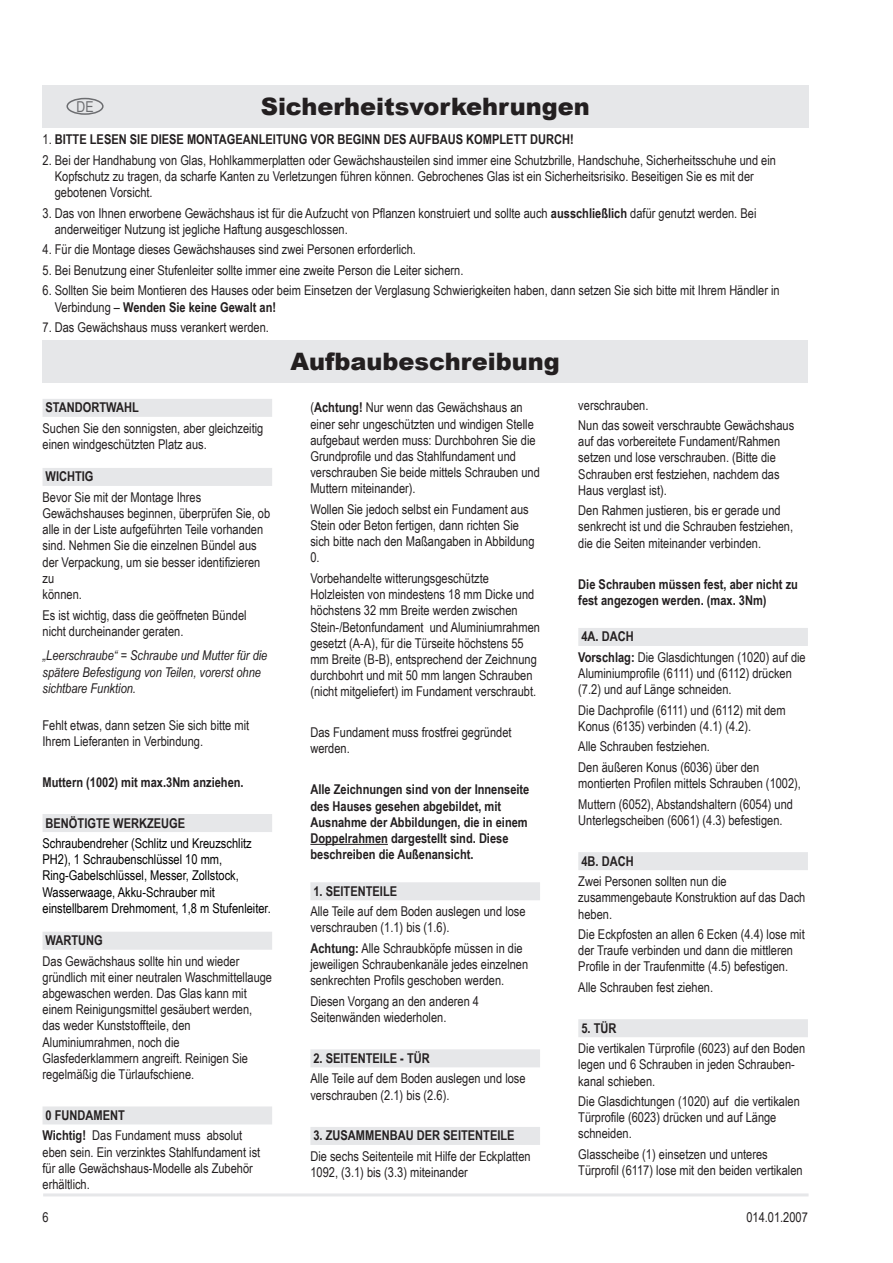
<style>
.page{position:relative;width:893px;height:1263px;background:#fff}
.page>*{position:absolute;margin:0;border:0;box-sizing:border-box;transform-origin:0 0}
.t1{font:900 24px "Arial";color:#231f20}
.t2{font:15px "Arial Narrow";color:#6c6d70}
.t3{font:13.5px/16.2px "Arial Narrow";color:#231f20}
.t4{font:700 13.5px/16.2px "Arial Narrow";color:#231f20}
.t5{font:13.5px/16.2px "Arial Narrow";color:#000}
.t6{font:italic 13.5px/16.2px "Arial Narrow";color:#231f20}
.s1{font-weight:400}
.s2{font-weight:700}
</style>
<div class="page">
<hr style="left:43px;top:1193px;width:766px;height:3px;background:#e6e7e9">
<div style="left:43px;top:340px;width:765px;height:43px;background:#e6e7e9"></div>
<div style="left:43px;top:399px;width:229px;height:18px;background:#e6e7e9"></div>
<div style="left:43px;top:468px;width:229px;height:18px;background:#e6e7e9"></div>
<div style="left:43px;top:814px;width:229px;height:18px;background:#e6e7e9"></div>
<div style="left:43px;top:932px;width:229px;height:18px;background:#e6e7e9"></div>
<div style="left:43px;top:1106px;width:229px;height:18px;background:#e6e7e9"></div>
<hr style="left:310px;top:844px;width:78px;height:1px;background:#231f20">
<div style="left:310px;top:882px;width:230px;height:18px;background:#e6e7e9"></div>
<div style="left:310px;top:1049px;width:230px;height:18px;background:#e6e7e9"></div>
<div style="left:310px;top:1127px;width:230px;height:18px;background:#e6e7e9"></div>
<div style="left:578px;top:628px;width:230px;height:18px;background:#e6e7e9"></div>
<div style="left:578px;top:852px;width:230px;height:18px;background:#e6e7e9"></div>
<div style="left:578px;top:1019px;width:230px;height:18px;background:#e6e7e9"></div>
<div style="left:43px;top:85px;width:765px;height:43px;background:#e6e7e9"></div>
<div style="left:66px;top:98px;width:38px;height:17px;border:2px solid #6c6d70;border-radius:50%"></div>
<p class="t2" style="left:76px;top:95px;width:19px">DE</p>
<h1 class="t1" style="left:219px;top:89px;width:414px">SICHERHEITSVORKEHRUNGEN</h1>
<h1 class="t1" style="left:261px;top:89px;width:331px">Sicherheitsvorkehrungen</h1>
<p class="t4" style="left:43px;top:131px;width:32px"><span class="s1">1.</span> BITTE</p>
<p class="t4" style="left:90px;top:131px;width:132px">LESEN SIE DIESE MONTAGEA</p>
<p class="t4" style="left:251px;top:131px;width:225px">NLEITUNG VOR BEGINN DES AUFBAUS KOM</p>
<p class="t4" style="left:492px;top:131px;width:16px">PLETT</p>
<p class="t4" style="left:530px;top:131px;width:45px">DURCH!</p>
<p class="t3" style="left:55px;top:152px;width:723px;text-indent:-12px">2. Bei der Handhabung von Glas, Hohlkammerplatten oder Gewächshausteilen sind immer eine Schutzbrille, Handschuhe, Sicherheitsschuhe und ein<br>Kopfschutz zu tragen, da scharfe Kanten zu Verletzungen führen können. Gebrochenes Glas ist ein Sicherheitsrisiko. Beseitigen Sie es mit der gebotenen Vorsicht.</p>
<p class="t3" style="left:55px;top:204px;width:703px;text-indent:-12px">3. Das von Ihnen erworbene Gewächshaus ist für die Aufzucht von Pflanzen konstruiert und sollte auch <span class="s2">ausschließlich</span> dafür genutzt werden. Bei anderweitiger Nutzung ist jegliche Haftung ausgeschlossen.</p>
<p class="t3" style="left:43px;top:241px;width:375px">4. Für die Montage dieses Gewächshauses sind zwei Personen erforderlich.</p>
<p class="t3" style="left:43px;top:262px;width:422px">5. Bei Benutzung einer Stufenleiter sollte immer eine zweite Person die Leiter sichern.</p>
<p class="t3" style="left:55px;top:282px;width:726px;text-indent:-12px">6. Sollten Sie beim Montieren des Hauses oder beim Einsetzen der Verglasung Schwierigkeiten haben, dann setzen Sie sich bitte mit Ihrem Händler in<br>Verbindung – <span class="s2">Wenden Sie keine Gewalt an!</span></p>
<p class="t3" style="left:43px;top:319px;width:228px">7. Das Gewächshaus muss verankert werden.</p>
<p class="t4" style="left:46px;top:399px;width:95px">Standortwahl</p>
<p class="t3" style="left:43px;top:419px;width:222px">Suchen Sie den sonnigsten, aber gleichzeitig einen windgeschützten Platz aus.</p>
<p class="t4" style="left:46px;top:468px;width:49px">Wichtig</p>
<p class="t3" style="left:43px;top:488px;width:229px">Bevor Sie mit der Montage Ihres<br>Gewächshauses beginnen, überprüfen Sie, ob alle in der Liste aufgeführten Teile vorhanden sind. Nehmen Sie die einzelnen Bündel aus der Verpackung, um sie besser identifizieren zu<br>können.</p>
<p class="t3" style="left:43px;top:606px;width:206px">Es ist wichtig, dass die geöffneten Bündel nicht durcheinander geraten.</p>
<p class="t6" style="left:43px;top:647px;width:226px">„Leerschraube“ = Schraube und Mutter für die spätere Befestigung von Teilen, vorerst ohne sichtbare Funktion.</p>
<p class="t3" style="left:43px;top:716px;width:208px">Fehlt etwas, dann setzen Sie sich bitte mit<br>Ihrem Lieferanten in Verbindung.</p>
<p class="t4" style="left:43px;top:773px;width:203px">Muttern (1002) mit max.3Nm anziehen.</p>
<p class="t4" style="left:46px;top:814px;width:141px">Benötigte Werkzeuge</p>
<p class="t5" style="left:43px;top:835px;width:230px">Schraubendreher (Schlitz und Kreuzschlitz PH2), 1 Schraubenschlüssel 10 mm, Ring-Gabelschlüssel, Messer, Zollstock, Wasserwaage, Akku-Schrauber mit einstellbarem Drehmoment, 1,8 m Stufenleiter.</p>
<p class="t4" style="left:46px;top:932px;width:59px">Wartun g</p>
<p class="t3" style="left:43px;top:952px;width:231px">Das Gewächshaus sollte hin und wieder gründlich mit einer neutralen Waschmittellauge abgewaschen werden. Das Glas kann mit einem Reinigungsmittel gesäubert werden, das weder Kunststoffteile, den Aluminiumrahmen, noch die Glasfederklammern angreift. Reinigen Sie regelmäßig die Türlaufschiene.</p>
<p class="t4" style="left:46px;top:1106px;width:18px">0 Fund</p>
<p class="t3" style="left:43px;top:1104px;width:201px;line-height:20.4px;text-indent:43px"><span class="s2">ament<br>Wichtig!</span> Das Fundament muss absolut</p>
<p class="t3" style="left:43px;top:1143px;width:219px">eben sein. Ein verzinktes Stahlfundament ist für alle Gewächshaus-Modelle als Zubehör erhältlich.</p>
<h1 class="t1" style="left:291px;top:344px;width:271px">Aufbaubeschreibung</h1>
<p class="t3" style="left:310px;top:399px;width:231px">(<span class="s2">Achtung!</span> Nur wenn das Gewächshaus an einer sehr ungeschützten und windigen Stelle aufgebaut werden muss: Durchbohren Sie die Grundprofile und das Stahlfundament und verschrauben Sie beide mittels Schrauben und Muttern miteinander).</p>
<p class="t3" style="left:310px;top:500px;width:226px">Wollen Sie jedoch selbst ein Fundament aus Stein oder Beton fertigen, dann richten Sie sich bitte nach den Maßangaben in Abbildung 0.</p>
<p class="t3" style="left:310px;top:569px;width:231px">Vorbehandelte witterungsgeschützte Holzleisten von mindestens 18 mm Dicke und höchstens 32 mm Breite werden zwischen Stein-/Betonfundament und Aluminiumrahmen gesetzt (A-A), für die Türseite höchstens 55 mm Breite (B-B), entsprechend der Zeichnung durchbohrt und mit 50 mm langen Schrauben (nicht mitgeliefert) im Fundament verschraubt.</p>
<p class="t3" style="left:310px;top:724px;width:203px">Das Fundament muss frostfrei gegründet werden.</p>
<p class="t4" style="left:310px;top:781px;width:221px">Alle Zeichnungen sind von der Innenseite des Hauses gesehen abgebildet, mit Ausnahme der Abbildungen, die in einem Doppelrahmen dargestellt sind. Diese beschreiben die Außenansicht.</p>
<p class="t4" style="left:313px;top:882px;width:85px">1. Seitenteile</p>
<p class="t3" style="left:310px;top:903px;width:217px">Alle Teile auf dem Boden auslegen und lose verschrauben (1.1) bis (1.6).</p>
<p class="t3" style="left:310px;top:939px;width:219px"><span class="s2">Achtung:</span> Alle Schraubköpfe müssen in die jeweiligen Schraubenkanäle jedes einzelnen senkrechten Profils geschoben werden.</p>
<p class="t3" style="left:310px;top:992px;width:170px">Diesen Vorgang an den anderen 4<br>Seitenwänden wiederholen.</p>
<p class="t4" style="left:313px;top:1049px;width:113px">2. seitenteile - Tür</p>
<p class="t3" style="left:310px;top:1070px;width:217px">Alle Teile auf dem Boden auslegen und lose verschrauben (2.1) bis (2.6).</p>
<p class="t4" style="left:313px;top:1127px;width:203px">3. zusammenbau der seitenteile</p>
<p class="t3" style="left:310px;top:1147px;width:222px">Die sechs Seitenteile mit Hilfe der Eckplatten<br>1092, (3.1) bis (3.3) miteinander</p>
<p class="t3" style="left:578px;top:394px;width:217px;line-height:20.4px">verschrauben.<br>Nun das soweit verschraubte Gewächshaus</p>
<p class="t3" style="left:578px;top:433px;width:203px">auf das vorbereitete Fundament/Rahmen setzen und lose verschrauben. (Bitte die Schrauben erst festziehen, nachdem das Haus verglast ist).</p>
<p class="t3" style="left:578px;top:502px;width:216px">Den Rahmen justieren, bis er gerade und senkrecht ist und die Schrauben festziehen, die die Seiten miteinander verbinden.</p>
<p class="t4" style="left:578px;top:575px;width:221px">Die Schrauben müssen fest, aber nicht zu fest angezogen werden. (max. 3Nm)</p>
<p class="t3" style="left:578px;top:626px;width:229px;line-height:20.4px"><span class="s2">4A. dach<br>Vorschlag:</span> Die Glasdichtungen (1020) auf die</p>
<p class="t3" style="left:578px;top:665px;width:215px">Aluminiumprofile (6111) und (6112) drücken (7.2) und auf Länge schneiden.</p>
<p class="t3" style="left:578px;top:701px;width:209px">Die Dachprofile (6111) und (6112) mit dem<br>Konus (6135) verbinden (4.1) (4.2).</p>
<p class="t3" style="left:578px;top:736px;width:182px;line-height:20.4px">Alle Schrauben festziehen.<br>Den äußeren Konus (6036) über den</p>
<p class="t3" style="left:578px;top:773px;width:224px;line-height:20.4px">montierten Profilen mittels Schrauben (1002),<br>Muttern (6052), Abstandshaltern (6054) und</p>
<p class="t3" style="left:578px;top:811px;width:206px">Unterlegscheiben (6061) (4.3) befestigen.</p>
<p class="t4" style="left:581px;top:852px;width:54px">4B. dach</p>
<p class="t3" style="left:578px;top:873px;width:229px">Zwei Personen sollten nun die zusammengebaute Konstruktion auf das Dach heben.</p>
<p class="t3" style="left:578px;top:925px;width:228px">Die Eckpfosten an allen 6 Ecken (4.4) lose mit der Traufe verbinden und dann die mittleren<br>Profile in der Traufenmitte (4.5) befestigen.</p>
<p class="t3" style="left:578px;top:978px;width:136px">Alle Schrauben fest ziehen.</p>
<p class="t4" style="left:581px;top:1019px;width:32px">5. Tür</p>
<p class="t3" style="left:578px;top:1040px;width:228px">Die vertikalen Türprofile (6023) auf den Boden legen und 6 Schrauben in jeden Schrauben&shy;kanal schieben.</p>
<p class="t3" style="left:578px;top:1093px;width:223px">Die Glasdichtungen (1020) auf die vertikalen<br>Türprofile (6023) drücken und auf Länge schneiden.</p>
<p class="t3" style="left:578px;top:1145px;width:226px">Glasscheibe (1) einsetzen und unteres<br>Türprofil (6117) lose mit den beiden vertikalen</p>
<p class="t3" style="left:43px;top:1208px;width:8px">6</p>
<p class="t3" style="left:746px;top:1208px;width:63px">014.01.2007</p>
</div>
